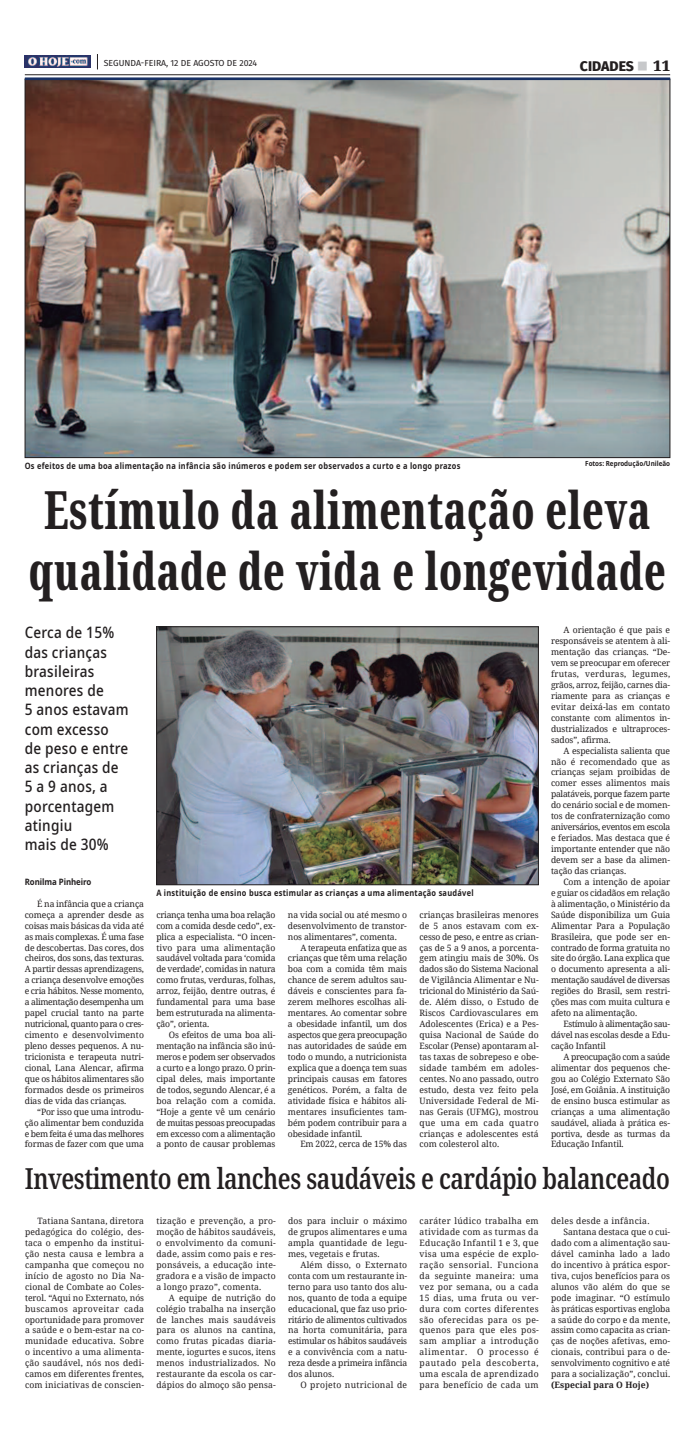
<style>
.page{position:relative;width:695px;height:1439px;background:#fff}
.page>*{position:absolute;margin:0;border:0;box-sizing:border-box;transform-origin:0 0}
.t1{font:800 extra-condensed 52.5px/60.4px "Noto Serif";letter-spacing:.015em;color:#231f20;scale:.85 1}
.t2{font:600 28.88px "Noto Serif";letter-spacing:-.02em;color:#231f20;scale:.8 1}
.t3{font:500 semi-condensed 15.75px/19.2px "Noto Sans";letter-spacing:.015em;color:#231f20;scale:.95 1}
.t4{font:800 14px "Fira Sans";color:#231f20}
.t5{font:8.75px/10.9px "Noto Serif";letter-spacing:-.005em;color:#231f20;text-align:justify}
.t6{font:700 8.75px "Noto Sans";letter-spacing:.035em;color:#231f20;scale:.85 1}
.t7{font:8.75px "Noto Serif";letter-spacing:.035em;color:#231f20}
.t8{font:8.75px "Fira Sans";color:#231f20}
.t9{font:8.75px "Noto Serif";letter-spacing:.015em;color:#231f20}
.t10{font:700 8.75px "Noto Serif";letter-spacing:.01em;color:#231f20}
.t11{font:700 8.75px "Noto Sans";letter-spacing:-.01em;color:#231f20;scale:.9 1}
.t12{font:700 7px "Noto Sans";color:#231f20;scale:.9 1}
.s1{color:#c7c8ca}
.s2{font-family:"Noto Serif";font-weight:900;font-size:14.88px}
</style>
<div class="page">
<img style="left:27px;top:81px;width:641px;height:375px">
<img style="left:158px;top:628px;width:378px;height:255px">
<div style="left:156px;top:626px;width:382px;height:259px;border:1px solid #231f20"></div>
<hr style="left:25px;top:77px;width:645px;height:3px;background:#173064">
<hr style="left:25px;top:75px;width:645px;height:1px;background:#231f20">
<svg style="left:97px;top:54px;width:1px;height:15px"></svg>
<img style="left:25px;top:56px;width:66px;height:12px">
<p class="t8" style="left:104px;top:59px;width:155px">SEGUNDA-FEIRA, 12 DE AGOSTO DE 2024</p>
<h3 class="t4" style="left:580px;top:61px;width:92px">CIDADES <span class="s1">■</span> <span class="s2">11</span></h3>
<p class="t6" style="left:25px;top:460px;width:514px">Os efeitos de uma boa alimentação na infância são inúmeros e podem ser observados a curto e a longo prazos</p>
<p class="t12" style="left:585px;top:458px;width:96px">Fotos: Reprodução/Unileão</p>
<h1 class="t1" style="left:29px;top:479px;width:751px">Estímulo da alimentação eleva qualidade de vida e longevidade</h1>
<h3 class="t3" style="left:25px;top:622px;width:111px">Cerca de 15% das crianças brasileiras menores de<br>5 anos estavam com excesso de peso e entre as crianças de<br>5 a 9 anos, a porcentagem atingiu<br>mais de 30%</h3>
<p class="t11" style="left:25px;top:875px;width:75px">Ronilma Pinheiro</p>
<p class="t5" style="left:25px;top:898px;width:121px;text-indent:12px">É na infância que a criança começa a aprender desde as coisas mais básicas da vida até as mais complexas. É uma fase de descobertas. Das cores, dos cheiros, dos sons, das texturas.<br>A partir dessas aprendizagens, a criança desenvolve emoções e cria hábitos. Nesse momento, a alimentação desempenha um papel crucial tanto na parte nutricional, quanto para o cres&shy;cimento e desenvolvimento pleno desses pequenos. A nu&shy;tricionista e terapeuta nutri&shy;cional, Lana Alencar, afirma que os hábitos alimentares são formados desde os primeiros dias de vida das crianças.</p>
<p class="t5" style="left:25px;top:1105px;width:121px;text-indent:12px">“Por isso que uma introdu&shy;ção alimentar bem conduzida e bem feita é uma das melhores formas de fazer com que uma</p>
<p class="t6" style="left:156px;top:886px;width:375px">A instituição de ensino busca estimular as crianças a uma alimentação saudável</p>
<p class="t5" style="left:156px;top:909px;width:121px">criança tenha uma boa relação com a comida desde cedo”, ex&shy;plica a especialista. “O incen&shy;tivo para uma alimentação saudável voltada para ‘comida de verdade’, comidas in natura como frutas, verduras, folhas, arroz, feijão, dentre outras, é fundamental para uma base bem estruturada na alimenta&shy;ção”, orienta.</p>
<p class="t5" style="left:156px;top:1029px;width:121px;text-indent:12px">Os efeitos de uma boa ali&shy;mentação na infância são inú&shy;meros e podem ser observados a curto e a longo prazo. O prin&shy;cipal deles, mais importante de todos, segundo Alencar, é a boa relação com a comida. “Hoje a gente vê um cenário de muitas pessoas preocupadas em excesso com a alimentação a ponto de causar problemas</p>
<p class="t5" style="left:288px;top:909px;width:121px">na vida social ou até mesmo o desenvolvimento de transtor&shy;nos alimentares”, comenta.</p>
<p class="t5" style="left:288px;top:941px;width:121px;text-indent:12px">A terapeuta enfatiza que as crianças que têm uma relação boa com a comida têm mais chance de serem adultos sau&shy;dáveis e conscientes para fa&shy;zerem melhores escolhas ali&shy;mentares. Ao comentar sobre a obesidade infantil, um dos aspectos que gera preocupação nas autoridades de saúde em todo o mundo, a nutricionista explica que a doença tem suas principais causas em fatores genéticos. Porém, a falta de atividade física e hábitos ali&shy;mentares insuficientes tam&shy;bém podem contribuir para a obesidade infantil.</p>
<p class="t5" style="left:300px;top:1138px;width:108px">Em 2022, cerca de 15% das</p>
<p class="t5" style="left:419px;top:909px;width:121px">crianças brasileiras menores de 5 anos estavam com ex&shy;cesso de peso, e entre as crian&shy;ças de 5 a 9 anos, a porcenta&shy;gem atingiu mais de 30%. Os dados são do Sistema Nacional de Vigilância Alimentar e Nu&shy;tricional do Ministério da Saú&shy;de. Além disso, o Estudo de Riscos Cardiovasculares em Adolescentes (Erica) e a Pes&shy;quisa Nacional de Saúde do Escolar (Pense) apontaram al&shy;tas taxas de sobrepeso e obe&shy;sidade também em adoles&shy;centes. No ano passado, outro estudo, desta vez feito pela Universidade Federal de Mi&shy;nas Gerais (UFMG), mostrou que uma em cada quatro crianças e adolescentes está com colesterol alto.</p>
<p class="t5" style="left:551px;top:624px;width:121px;text-indent:12px">A orientação é que pais e responsáveis se atentem à ali&shy;mentação das crianças. “De&shy;vem se preocupar em oferecer frutas, verduras, legumes, grãos, arroz, feijão, carnes dia&shy;riamente para as crianças e evitar deixá-las em contato constante com alimentos in&shy;dustrializados e ultraproces&shy;sados”, afirma.</p>
<p class="t5" style="left:551px;top:745px;width:121px;text-indent:12px">A especialista salienta que não é recomendado que as crianças sejam proibidas de comer esses alimentos mais palatáveis, porque fazem parte do cenário social e de momen&shy;tos de confraternização como aniversários, eventos em escola e feriados. Mas destaca que é importante entender que não devem ser a base da alimen&shy;tação das crianças.</p>
<p class="t5" style="left:551px;top:876px;width:121px;text-indent:12px">Com a intenção de apoiar e guiar os cidadãos em relação à alimentação, o Ministério da Saúde disponibiliza um Guia Alimentar Para a População Brasileira, que pode ser en&shy;contrado de forma gratuita no site do órgão. Lana explica que o documento apresenta a ali&shy;mentação saudável de diversas regiões do Brasil, sem restri&shy;ções mas com muita cultura e afeto na alimentação.</p>
<p class="t5" style="left:551px;top:1018px;width:120px;text-indent:12px">Estímulo à alimentação sau&shy;dável nas escolas desde a Edu&shy;cação Infantil</p>
<p class="t5" style="left:551px;top:1051px;width:121px;text-indent:12px">A preocupação com a saúde alimentar dos pequenos che&shy;gou ao Colégio Externato São José, em Goiânia. A instituição de ensino busca estimular as crianças a uma alimentação saudável, aliada à prática es&shy;portiva, desde as turmas da Educação Infantil.</p>
<h2 class="t2" style="left:25px;top:1158px;width:807px">Investimento em lanches saudáveis e cardápio balanceado</h2>
<p class="t5" style="left:25px;top:1215px;width:121px;text-indent:12px">Tatiana Santana, diretora pedagógica do colégio, des&shy;taca o empenho da institui&shy;ção nesta causa e lembra a campanha que começou no início de agosto no Dia Na&shy;cional de Combate ao Coles&shy;terol. “Aqui no Externato, nós buscamos aproveitar cada oportunidade para promover a saúde e o bem-estar na co&shy;munidade educativa. Sobre o incentivo a uma alimenta&shy;ção saudável, nós nos dedi&shy;camos em diferentes frentes, com iniciativas de conscien-</p>
<p class="t5" style="left:156px;top:1215px;width:121px">tização e prevenção, a pro&shy;moção de hábitos saudáveis, o envolvimento da comuni&shy;dade, assim como pais e res&shy;ponsáveis, a educação inte&shy;gradora e a visão de impacto a longo prazo”, comenta.</p>
<p class="t5" style="left:156px;top:1291px;width:121px;text-indent:12px">A equipe de nutrição do colégio trabalha na inserção de lanches mais saudáveis para os alunos na cantina, como frutas picadas diaria&shy;mente, iogurtes e sucos, itens menos industrializados. No restaurante da escola os car&shy;dápios do almoço são pensa-</p>
<p class="t5" style="left:288px;top:1215px;width:121px">dos para incluir o máximo de grupos alimentares e uma ampla quantidade de legu&shy;mes, vegetais e frutas.</p>
<p class="t5" style="left:288px;top:1259px;width:121px;text-indent:12px">Além disso, o Externato conta com um restaurante in&shy;terno para uso tanto dos alu&shy;nos, quanto de toda a equipe educacional, que faz uso prio&shy;ritário de alimentos cultivados na horta comunitária, para estimular os hábitos saudáveis e a convivência com a natu&shy;reza desde a primeira infância dos alunos.</p>
<p class="t7" style="left:300px;top:1378px;width:108px">O projeto nutricional de</p>
<p class="t5" style="left:419px;top:1215px;width:121px">caráter lúdico trabalha em atividade com as turmas da Educação Infantil 1 e 3, que visa uma espécie de explo&shy;ração sensorial. Funciona da seguinte maneira: uma vez por semana, ou a cada 15 dias, uma fruta ou ver&shy;dura com cortes diferentes são oferecidas para os pe&shy;quenos para que eles pos&shy;sam ampliar a introdução alimentar. O processo é pautado pela descoberta, uma escala de aprendizado para benefício de cada um</p>
<p class="t7" style="left:551px;top:1214px;width:100px">deles desde a infância.</p>
<p class="t5" style="left:563px;top:1226px;width:108px">Santana destaca que o cui-</p>
<p class="t5" style="left:551px;top:1237px;width:121px">dado com a alimentação sau-</p>
<p class="t9" style="left:551px;top:1247px;width:121px">dável caminha lado a lado</p>
<p class="t5" style="left:551px;top:1259px;width:121px">do incentivo à prática espor-</p>
<p class="t5" style="left:551px;top:1270px;width:121px">tiva, cujos benefícios para os</p>
<p class="t5" style="left:551px;top:1280px;width:121px">alunos vão além do que se</p>
<p class="t5" style="left:551px;top:1291px;width:121px">pode imaginar. “O estímulo</p>
<p class="t5" style="left:551px;top:1302px;width:121px">às práticas esportivas engloba</p>
<p class="t5" style="left:551px;top:1313px;width:121px">a saúde do corpo e da mente,</p>
<p class="t5" style="left:551px;top:1324px;width:121px">assim como capacita as crian-</p>
<p class="t5" style="left:551px;top:1335px;width:121px">ças de noções afetivas, emo-</p>
<p class="t5" style="left:551px;top:1346px;width:121px">cionais, contribui para o de-</p>
<p class="t5" style="left:551px;top:1357px;width:121px">senvolvimento cognitivo e até</p>
<p class="t5" style="left:551px;top:1368px;width:121px">para a socialização”, conclui.</p>
<p class="t10" style="left:551px;top:1378px;width:100px">(Especial para O Hoje)</p>
</div>
